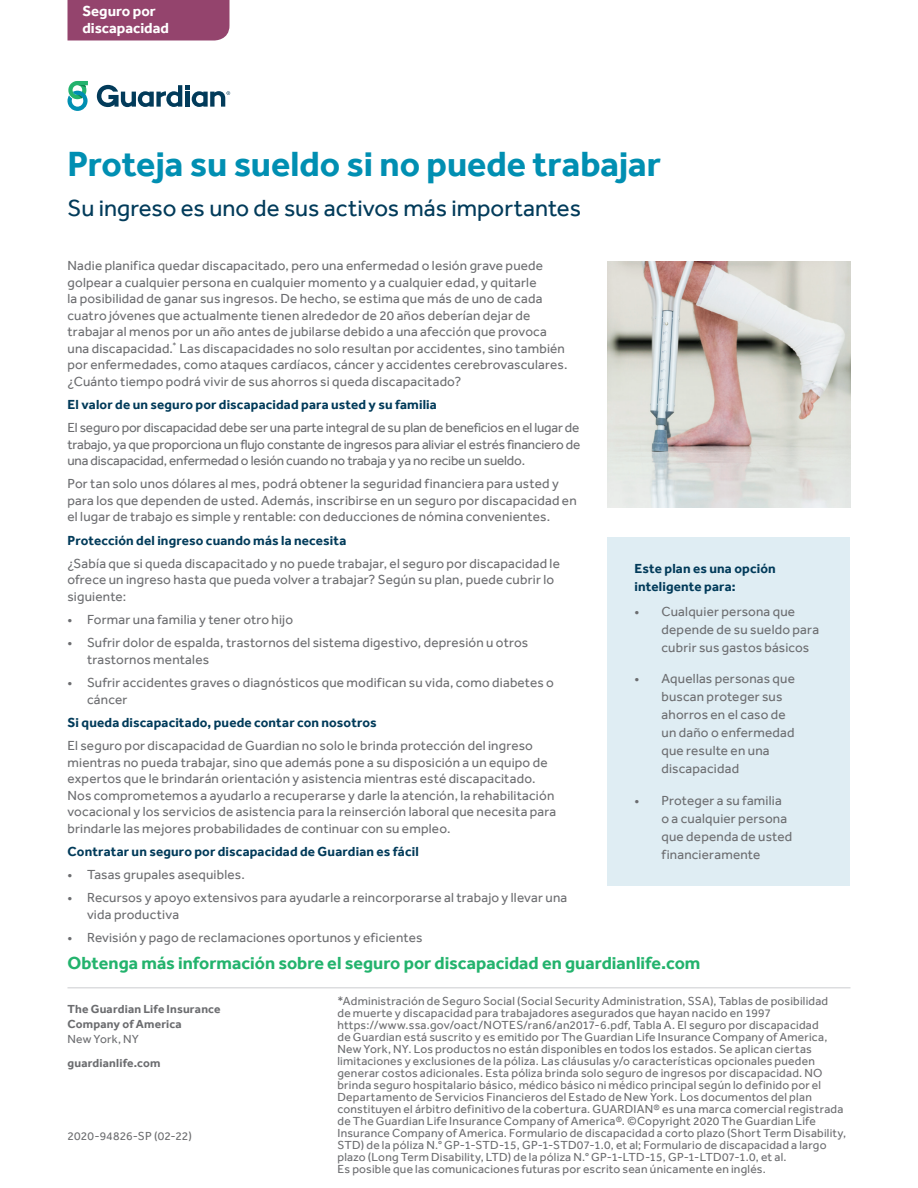
<style>
.page{position:relative;width:918px;height:1188px;background:#fff}
.page>*{position:absolute;margin:0;border:0;box-sizing:border-box;transform-origin:0 0}
.Header_2{font:700 36px "Effra";color:#008fb2}
.Subhead_1{font:24px "Effra";color:#023b5a}
.Subhead_1-2{font:700 18px "Effra";color:#23b36d}
.ID_-_flag{font:700 15px/16.5px "Effra";color:#fff}
.Body{font:13.5px/16.5px "Effra";letter-spacing:.015em;color:#6c6d70}
.Subhead_2{font:700 13.5px/18px "Effra";letter-spacing:.015em;color:#023b5a}
.t1{font:12px/12px "Effra";letter-spacing:.02em;color:#6c6d70}
.Disclaimers__page_ma{font:700 12px/15px "Effra";letter-spacing:.015em;color:#6c6d70}
.s1{font-weight:400}
</style>
<div class="page">
<img style="left:608px;top:261px;width:242px;height:246px">
<hr style="left:68px;top:987px;width:782px;height:1px;background:#dcdddf">
<div style="left:68px;top:0;width:162px;height:40px;background:#94446d"></div>
<svg style="left:68px;top:81px;width:20px;height:30px"></svg>
<svg style="left:97px;top:85px;width:133px;height:22px"></svg>
<div style="left:608px;top:537px;width:242px;height:349px;background:#dfedf3"></div>
<p class="ID_-_flag" style="left:82px;top:3px;width:88px">Seguro por discapacidad</p>
<p class="Header_2" style="left:68px;top:142px;width:595px">Proteja su sueldo si no puede trabajar</p>
<p class="Subhead_1" style="left:68px;top:194px;width:515px">Su ingreso es uno de sus activos más importantes</p>
<p class="Body" style="left:68px;top:257px;width:502px">Nadie planifica quedar discapacitado, pero una enfermedad o lesión grave puede golpear a cualquier persona en cualquier momento y a cualquier edad, y quitarle<br>la posibilidad de ganar sus ingresos. De hecho, se estima que más de uno de cada cuatro jóvenes que actualmente tienen alrededor de 20 años deberían dejar de trabajar al menos por un año antes de jubilarse debido a una afección que provoca una discapacidad.<sup>*</sup> Las discapacidades no solo resultan por accidentes, sino también por enfermedades, como ataques cardíacos, cáncer y accidentes cerebrovasculares. ¿Cuánto tiempo podrá vivir de sus ahorros si queda discapacitado?</p>
<p class="Subhead_2" style="left:68px;top:395px;width:371px">El valor de un seguro por discapacidad para usted y su familia</p>
<p class="Body" style="left:68px;top:419px;width:514px;text-align:justify">El seguro por discapacidad debe ser una parte integral de su plan de beneficios en el lugar de trabajo, ya que proporciona un flujo constante de ingresos para aliviar el estrés financiero de una discapacidad, enfermedad o lesión cuando no trabaja y ya no recibe un sueldo.</p>
<p class="Body" style="left:68px;top:475px;width:511px">Por tan solo unos dólares al mes, podrá obtener la seguridad financiera para usted y para los que dependen de usted. Además, inscribirse en un seguro por discapacidad en el lugar de trabajo es simple y rentable: con deducciones de nómina convenientes.</p>
<p class="Subhead_2" style="left:68px;top:531px;width:280px">Protección del ingreso cuando más la necesita</p>
<p class="Body" style="left:68px;top:555px;width:494px">¿Sabía que si queda discapacitado y no puede trabajar, el seguro por discapacidad le ofrece un ingreso hasta que pueda volver a trabajar? Según su plan, puede cubrir lo siguiente:</p>
<p class="Body" style="left:68px;top:611px;width:227px">• Formar una familia y tener otro hijo</p>
<p class="Body" style="left:87px;top:634px;width:443px;text-indent:-20px">• Sufrir dolor de espalda, trastornos del sistema digestivo, depresión u otros trastornos mentales</p>
<p class="Body" style="left:87px;top:674px;width:469px;text-indent:-20px">• Sufrir accidentes graves o diagnósticos que modifican su vida, como diabetes o cáncer</p>
<p class="Subhead_2" style="left:68px;top:713px;width:311px">Si queda discapacitado, puede contar con nosotros</p>
<p class="Body" style="left:68px;top:737px;width:490px">El seguro por discapacidad de Guardian no solo le brinda protección del ingreso mientras no pueda trabajar, sino que además pone a su disposición a un equipo de expertos que le brindarán orientación y asistencia mientras esté discapacitado.<br>Nos comprometemos a ayudarlo a recuperarse y darle la atención, la rehabilitación vocacional y los servicios de asistencia para la reinserción laboral que necesita para brindarle las mejores probabilidades de continuar con su empleo.</p>
<p class="Subhead_2" style="left:68px;top:842px;width:353px">Contratar un seguro por discapacidad de Guardian es fácil</p>
<p class="Body" style="left:68px;top:866px;width:179px">• Tasas grupales asequibles.</p>
<p class="Body" style="left:87px;top:889px;width:482px;text-indent:-20px">• Recursos y apoyo extensivos para ayudarle a reincorporarse al trabajo y llevar una vida productiva</p>
<p class="Body" style="left:68px;top:929px;width:356px">• Revisión y pago de reclamaciones oportunos y eficientes</p>
<p class="Subhead_2" style="left:634px;top:559px;width:143px">Este plan es una opción inteligente para:</p>
<p class="Body" style="left:661px;top:602px;width:159px;line-height:18px;text-indent:-27px">• Cualquier persona que depende de su sueldo para cubrir sus gastos básicos</p>
<p class="Body" style="left:661px;top:669px;width:135px;line-height:18px;text-indent:-27px">• Aquellas personas que buscan proteger sus ahorros en el caso de un daño o enfermedad que resulte en una discapacidad</p>
<p class="Body" style="left:661px;top:791px;width:132px;line-height:18px;text-indent:-27px">• Proteger a su familia o a cualquier persona que dependa de usted financieramente</p>
<p class="Subhead_1-2" style="left:68px;top:953px;width:634px">Obtenga más información sobre el seguro por discapacidad en guardianlife.com</p>
<p class="Disclaimers__page_ma" style="left:68px;top:1001px;width:155px">The Guardian Life Insurance<br>Company of America<br><span class="s1">New York, NY</span></p>
<p class="Disclaimers__page_ma" style="left:68px;top:1055px;width:94px">guardianlife.com</p>
<p class="t1" style="left:68px;top:1129px;width:126px">2020-94826-SP (02-22)</p>
<p class="t1" style="left:338px;top:995px;width:510px">*Administración de Seguro Social (Social Security Administration, SSA), Tablas de posibilidad<br>de muerte y discapacidad para trabajadores asegurados que hayan nacido en 1997 https://www.ssa.gov/oact/NOTES/ran6/an2017-6.pdf, Tabla A. El seguro por discapacidad<br>de Guardian está suscrito y es emitido por The Guardian Life Insurance Company of America, New York, NY. Los productos no están disponibles en todos los estados. Se aplican ciertas limitaciones y exclusiones de la póliza. Las cláusulas y/o características opcionales pueden generar costos adicionales. Esta póliza brinda solo seguro de ingresos por discapacidad. NO brinda seguro hospitalario básico, médico básico ni médico principal según lo definido por el Departamento de Servicios Financieros del Estado de New York. Los documentos del plan constituyen el árbitro definitivo de la cobertura. GUARDIAN® es una marca comercial registrada de The Guardian Life Insurance Company of America®. ©Copyright 2020 The Guardian Life Insurance Company of America. Formulario de discapacidad a corto plazo (Short Term Disability, STD) de la póliza N.° GP-1-STD-15, GP-1-STD07-1.0, et al; Formulario de discapacidad a largo plazo (Long Term Disability, LTD) de la póliza N.° GP-1-LTD-15, GP-1-LTD07-1.0, et al.<br>Es posible que las comunicaciones futuras por escrito sean únicamente en inglés.</p>
</div>
